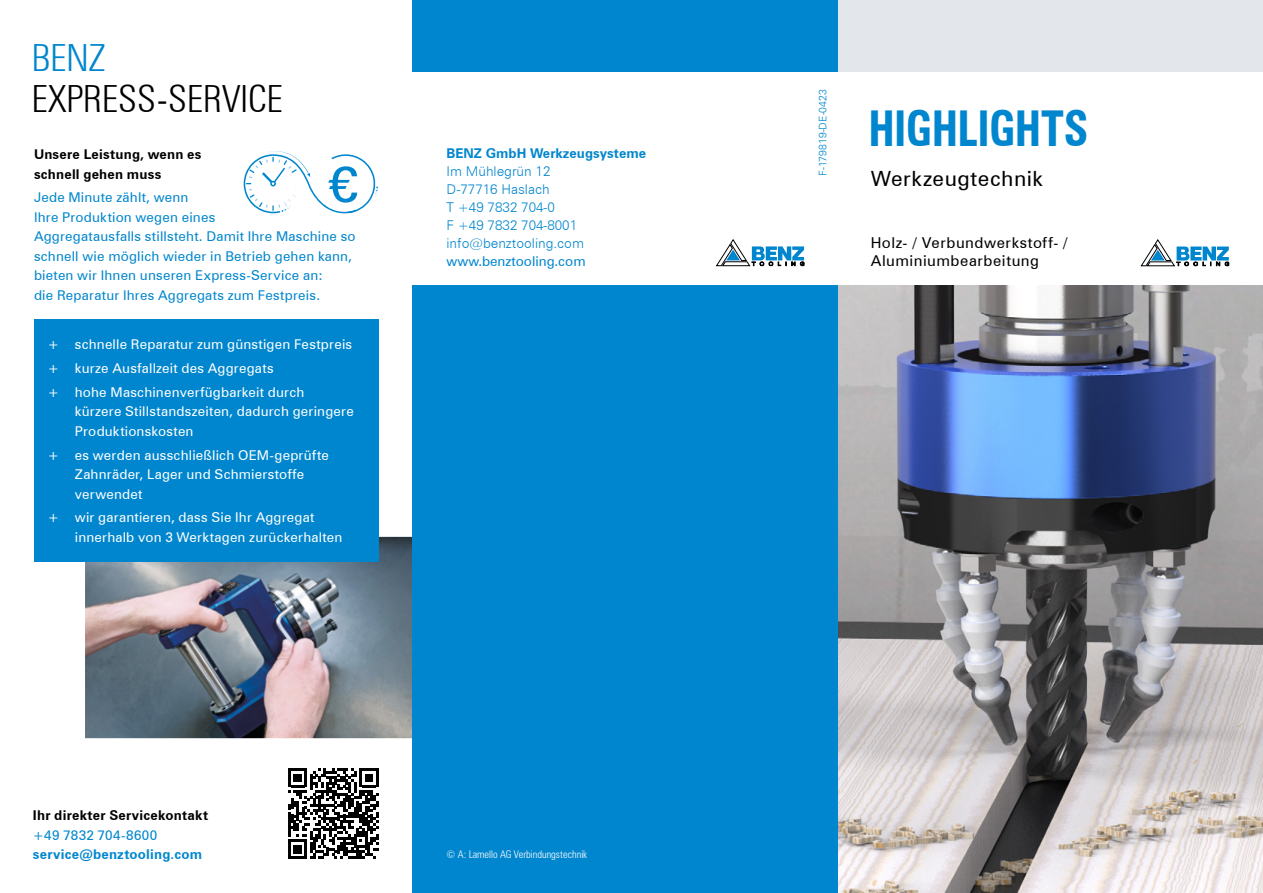
<style>
.page{position:relative;width:1263px;height:893px;background:#fff}
.page>*{position:absolute;margin:0;border:0;box-sizing:border-box;transform-origin:0 0}
.t1{font:700 condensed 49.5px "Zurich BT";letter-spacing:-.01em;color:#0086ce;scale:.9 1}
.t2{font:48.75px "Zurich BT";color:#0086ce;scale:1.12 1}
.t3{font:300 condensed 37.5px "Zurich BT";color:#000}
.t4{font:300 condensed 37.5px "Zurich BT";color:#0086ce}
.t5{font:21px "Zurich BT";letter-spacing:.025em;color:#000}
.t6{font:15px/18px "Zurich BT";letter-spacing:.035em;color:#000}
.t7{font:13.5px/19.5px "Zurich BT";letter-spacing:.015em;color:#fff}
.t8{font:13.5px/19.5px "Zurich BT";letter-spacing:.015em;color:#0086ce}
.t9{font:300 13.5px/18px "Zurich BT";color:#0086ce}
.t10{font:700 13.5px/19.5px "Zurich BT";letter-spacing:.015em;color:#000}
.t11{font:700 13.5px "Zurich BT";color:#0086ce}
.t12{font:300 condensed 10.5px "Zurich BT";color:#fff}
.t13{font:300 10.5px "Zurich BT";color:#0086ce}
</style>
<div class="page">
<img style="left:85px;top:537px;width:327px;height:201px">
<div style="left:34px;top:319px;width:344px;height:242px;background:#0086ce"></div>
<img style="left:838px;top:285px;width:425px;height:608px">
<div style="left:838px;top:0;width:425px;height:284px;background:#e3e6eb"></div>
<div style="left:412px;top:0;width:426px;height:893px;background:#0086ce"></div>
<div style="left:412px;top:72px;width:851px;height:213px;background:#fff"></div>
<svg style="left:716px;top:240px;width:88px;height:26px"></svg>
<svg style="left:1141px;top:240px;width:88px;height:26px"></svg>
<svg style="left:288px;top:768px;width:90px;height:91px"></svg>
<svg style="left:244px;top:151px;width:134px;height:63px"></svg>
<h3 class="t4" style="left:32px;top:35px;width:75px">BENZ</h3>
<h3 class="t3" style="left:32px;top:75px;width:253px">EXPRESS-SERVICE</h3>
<p class="t10" style="left:34px;top:144px;width:169px">Unsere Leistung, wenn es schnell gehen muss</p>
<p class="t8" style="left:34px;top:188px;width:323px">Jede Minute zählt, wenn<br>Ihre Produktion wegen eines<br>Aggregatausfalls stillsteht. Damit Ihre Maschine so schnell wie möglich wieder in Betrieb gehen kann, bieten wir Ihnen unseren Express-Service an:<br>die Reparatur Ihres Aggregats zum Festpreis.</p>
<p class="t7" style="left:48px;top:333px;width:306px;line-height:23.7px">+ schnelle Reparatur zum günstigen Festpreis + kurze Ausfallzeit des Aggregats<br>+ hohe Maschinenverfügbarkeit durch</p>
<p class="t7" style="left:75px;top:402px;width:280px">kürzere Stillstandszeiten, dadurch geringere<br>Produktionskosten</p>
<p class="t7" style="left:75px;top:445px;width:256px;text-indent:-27px">+ es werden ausschließlich OEM-geprüfte<br>Zahnräder, Lager und Schmierstoffe verwendet</p>
<p class="t7" style="left:75px;top:508px;width:269px;text-indent:-27px">+ wir garantieren, dass Sie Ihr Aggregat innerhalb von 3 Werktagen zurückerhalten</p>
<p class="t13" style="left:816px;top:176px;width:88px;rotate:-90deg">F-179819-DE-0423</p>
<h1 class="t1" style="left:868px;top:98px;width:246px">HIGHLIGHTS</h1>
<p class="t11" style="left:446px;top:145px;width:201px">BENZ GmbH Werkzeugsysteme</p>
<p class="t9" style="left:446px;top:162px;width:139px">Im Mühlegrün 12<br>D-77716 Haslach<br>T +49 7832 704-0<br>F +49 7832 704-8001 info@benztooling.com</p>
<p class="t8" style="left:446px;top:251px;width:141px">www.benztooling.com</p>
<h2 class="t2" style="left:329px;top:155px;width:28px">€</h2>
<h3 class="t5" style="left:871px;top:166px;width:174px">Werkzeugtechnik</h3>
<p class="t6" style="left:871px;top:234px;width:199px">Holz- / Verbundwerkstoff- /<br>Aluminiumbearbeitung</p>
<p class="t10" style="left:33px;top:805px;width:177px">Ihr direkter Servicekontakt</p>
<p class="t8" style="left:33px;top:825px;width:126px">+49 7832 704-8600</p>
<p class="t11" style="left:33px;top:846px;width:171px">service@benztooling.com</p>
<p class="t12" style="left:446px;top:848px;width:142px">© A: Lamello AG Verbindungstechnik</p>
</div>
